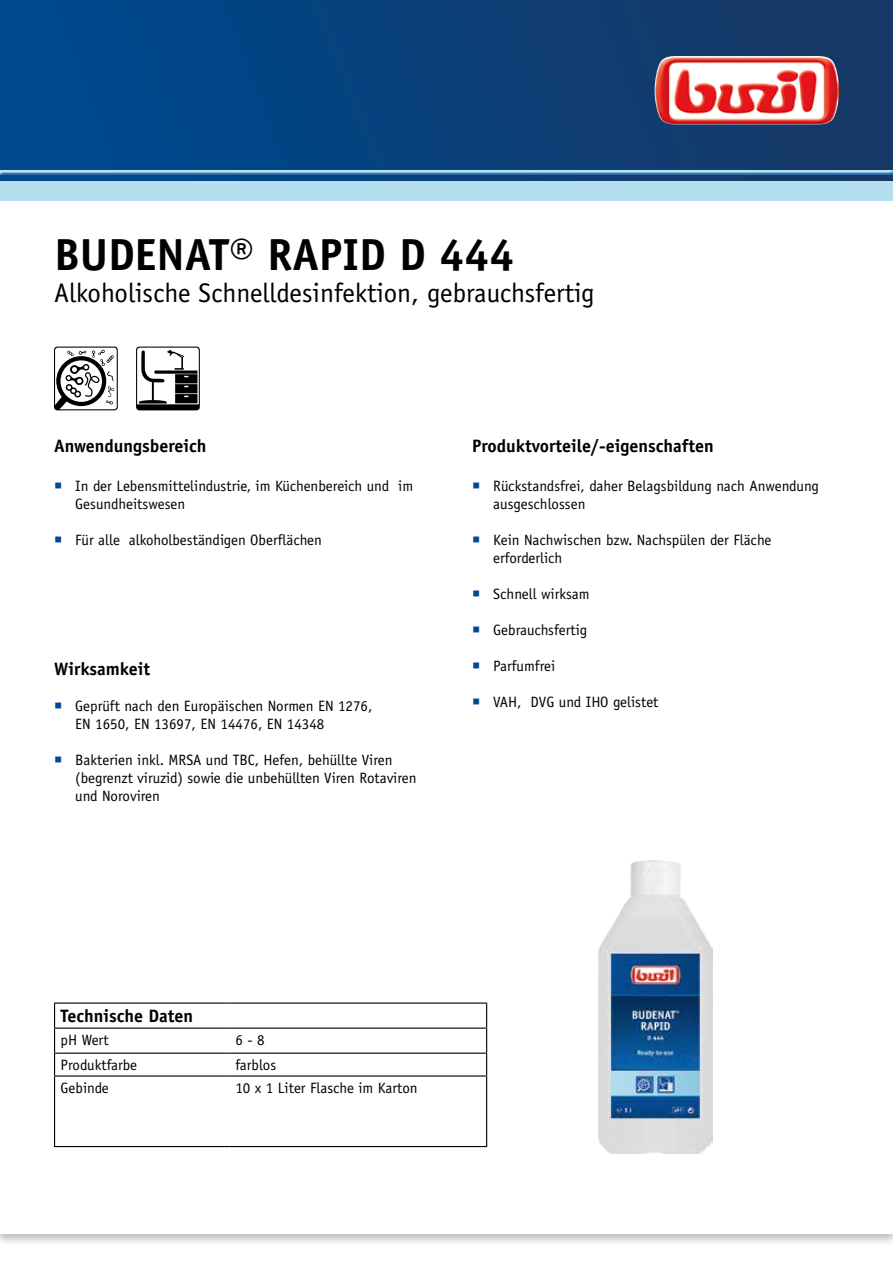
<style>
.page{position:relative;width:893px;height:1263px;background:#fff}
.page>*{position:absolute;margin:0;border:0;box-sizing:border-box;transform-origin:0 0}
.t1{font:700 45px "Officina Sans Std";color:#000}
.t2{font:27px "Officina Sans Std";color:#000}
.t3{font:700 18px "Officina Sans Std";color:#000}
.t4{font:15px/18px "Officina Sans Std";color:#000}
.s1{color:#004893}
</style>
<div class="page">
<div style="left:0;top:180px;width:893px;height:21px;background:#b3dfef"></div>
<div style="left:0;top:0;width:893px;height:180px;background:linear-gradient(to right,#004a92,#1a3863)"></div>
<img style="left:655px;top:56px;width:184px;height:68px">
<hr style="left:54px;top:1002px;width:175px;height:2px;background:#000">
<hr style="left:229px;top:1002px;width:258px;height:2px;background:#000">
<hr style="left:229px;top:1027px;width:258px;height:2px;background:#000">
<svg style="left:54px;top:1003px;width:175px;height:143px"></svg>
<hr style="left:229px;top:1052px;width:258px;height:2px;background:#000">
<svg style="left:486px;top:1004px;width:1px;height:71px"></svg>
<hr style="left:54px;top:1075px;width:175px;height:1px;background:#000">
<hr style="left:54px;top:1076px;width:1px;height:70px;background:#000">
<hr style="left:229px;top:1075px;width:258px;height:1px;background:#000">
<hr style="left:486px;top:1076px;width:1px;height:70px;background:#000">
<hr style="left:54px;top:1146px;width:175px;height:1px;background:#000">
<hr style="left:229px;top:1146px;width:258px;height:1px;background:#000">
<svg style="left:136px;top:347px;width:64px;height:63px"></svg>
<svg style="left:54px;top:347px;width:64px;height:63px"></svg>
<img style="left:599px;top:860px;width:113px;height:293px">
<div style="left:0;top:169px;width:893px;height:8px;background:#004990;opacity:.75"></div>
<h1 class="t1" style="left:54px;top:226px;width:462px">BUDENAT® RAPID D 444</h1>
<h2 class="t2" style="left:54px;top:277px;width:542px">Alkoholische Schnelldesinfektion, gebrauchsfertig</h2>
<p class="t3" style="left:54px;top:434px;width:154px">Anwendungsbereich</p>
<p class="t4" style="left:75px;top:477px;width:339px;text-indent:-21px"><span class="s1">○</span> In der Lebensmittelindustrie, im Küchenbereich und im<br>Gesundheitswesen</p>
<p class="t4" style="left:54px;top:531px;width:269px"><span class="s1">○</span> Für alle alkoholbeständigen Oberflächen</p>
<p class="t3" style="left:54px;top:657px;width:98px">Wirksamkeit</p>
<p class="t4" style="left:75px;top:697px;width:299px;text-indent:-21px"><span class="s1">○</span> Geprüft nach den Europäischen Normen EN 1276,<br>EN 1650, EN 13697, EN 14476, EN 14348</p>
<p class="t4" style="left:75px;top:751px;width:343px;text-indent:-21px"><span class="s1">○</span> Bakterien inkl. MRSA und TBC, Hefen, behüllte Viren (begrenzt viruzid) sowie die unbehüllten Viren Rotaviren und Noroviren</p>
<p class="t3" style="left:472px;top:434px;width:243px">Produktvorteile/-eigenschaften</p>
<p class="t4" style="left:493px;top:477px;width:327px;text-indent:-21px"><span class="s1">○</span> Rückstandsfrei, daher Belagsbildung nach Anwendung ausgeschlossen</p>
<p class="t4" style="left:493px;top:531px;width:280px;text-indent:-21px"><span class="s1">○</span> Kein Nachwischen bzw. Nachspülen der Fläche erforderlich</p>
<p class="t4" style="left:472px;top:585px;width:119px"><span class="s1">○</span> Schnell wirksam</p>
<p class="t4" style="left:472px;top:621px;width:117px"><span class="s1">○</span> Gebrauchsfertig</p>
<p class="t4" style="left:472px;top:657px;width:85px"><span class="s1">○</span> Parfumfrei</p>
<p class="t4" style="left:472px;top:693px;width:188px"><span class="s1">○</span> VAH, DVG und IHO gelistet</p>
<p class="t3" style="left:61px;top:1005px;width:134px">Technische Daten</p>
<p class="t4" style="left:61px;top:1031px;width:50px">pH Wert</p>
<p class="t4" style="left:235px;top:1031px;width:31px">6 - 8</p>
<p class="t4" style="left:61px;top:1056px;width:78px">Produktfarbe</p>
<p class="t4" style="left:235px;top:1056px;width:42px">farblos</p>
<p class="t4" style="left:61px;top:1079px;width:50px">Gebinde</p>
<p class="t4" style="left:235px;top:1079px;width:184px">10 x 1 Liter Flasche im Karton</p>
</div>
